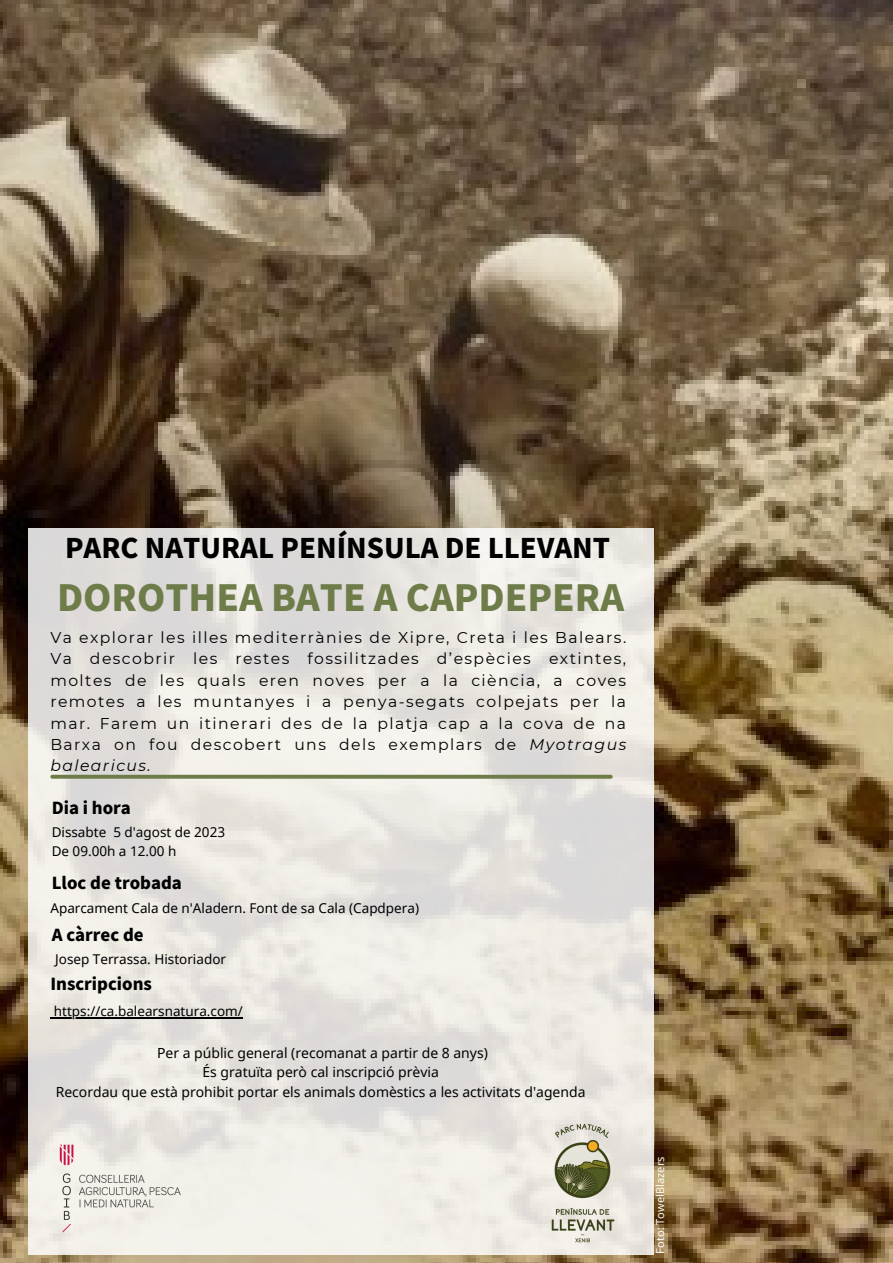
<style>
.page{position:relative;width:893px;height:1263px;background:#fff}
.page>*{position:absolute;margin:0;border:0;box-sizing:border-box;transform-origin:0 0}
.t1{font:900 36px "Noto Sans JP";color:#6d7c48}
.t2{font:900 27px "Noto Sans JP";color:#000}
.t3{font:900 16.5px "Noto Sans JP";color:#000}
.t4{font:15.6px/21.4px "Montserrat";letter-spacing:.09em;color:#000;text-align:justify}
.t5{font:13.95px "Noto Sans";color:#000}
.t6{font:13.5px "Noto Sans";color:#000}
.t7{font:11.02px "Noto Sans";color:#fdfdf6}
.s1{font-style:italic}
</style>
<div class="page">
<img style="left:0;top:0;width:893px;height:1263px">
<svg style="left:28px;top:528px;width:625px;height:726px;background:#e9e5e1"></svg>
<svg style="left:52px;top:775px;width:559px;height:4px;background:#758352"></svg>
<img style="left:511px;top:1112px;width:142px;height:141px">
<img style="left:50px;top:1138px;width:140px;height:100px">
<hr style="left:54px;top:1017px;width:189px;height:1px;background:#000">
<p class="t2" style="left:65px;top:526px;width:546px">PARC NATURAL PENÍNSULA DE LLEVANT</p>
<p class="t1" style="left:57px;top:570px;width:568px">DOROTHEA BATE A CAPDEPERA</p>
<p class="t4" style="left:50px;top:627px;width:577px">Va explorar les illes mediterrànies de Xipre, Creta i les Balears.<br>Va descobrir les restes fossilitzades d’espècies extintes, moltes de les quals eren noves per a la ciència, a coves remotes a les muntanyes i a penya-segats colpejats per la mar. Farem un itinerari des de la platja cap a la cova de na Barxa on fou descobert uns dels exemplars de <span class="s1">Myotragus balearicus.</span></p>
<p class="t3" style="left:52px;top:795px;width:81px">Dia i hora</p>
<p class="t6" style="left:52px;top:823px;width:175px">Dissabte 5 d'agost de 2023</p>
<p class="t6" style="left:52px;top:841px;width:126px">De 09.00h a 12.00 h</p>
<p class="t3" style="left:52px;top:870px;width:132px">Lloc de trobada</p>
<p class="t3" style="left:52px;top:922px;width:94px">A càrrec de</p>
<p class="t6" style="left:55px;top:950px;width:172px">Josep Terrassa. Historiador</p>
<p class="t3" style="left:50px;top:971px;width:103px">Inscripcions</p>
<p class="t6" style="left:54px;top:1001px;width:190px">https://ca.balearsnatura.com/</p>
<p class="t6" style="left:50px;top:899px;width:370px">Aparcament Cala de n'Aladern. Font de sa Cala (Capdpera)</p>
<p class="t5" style="left:157px;top:1043px;width:332px">Per a públic general (recomanat a partir de 8 anys)</p>
<p class="t5" style="left:202px;top:1062px;width:238px">És gratuïta però cal inscripció prèvia</p>
<p class="t5" style="left:56px;top:1082px;width:531px">Recordau que està prohibit portar els animals domèstics a les activitats d'agenda</p>
<p class="t7" style="left:652px;top:1253px;width:98px;rotate:-90deg">Foto: TowelBlazers</p>
</div>
